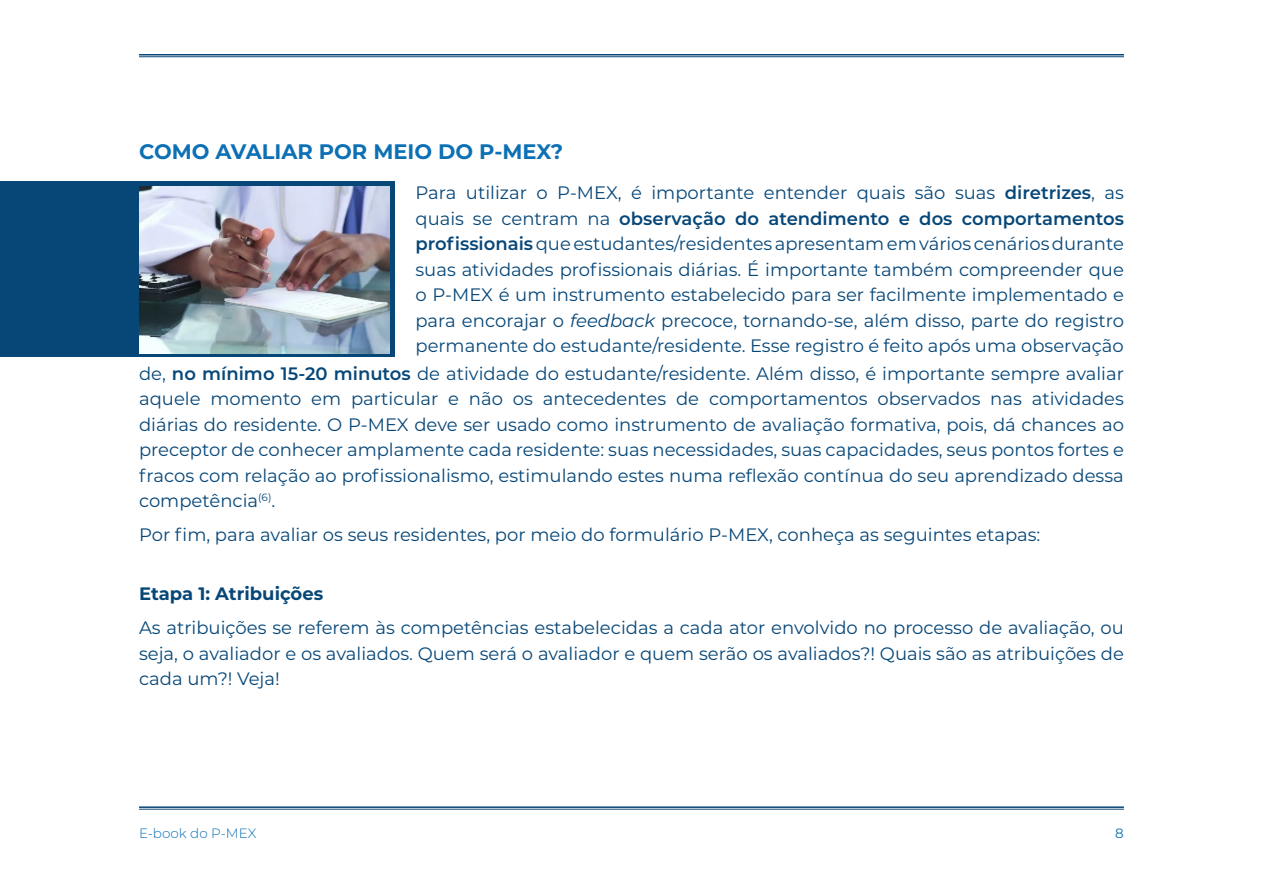
<style>
.page{position:relative;width:1263px;height:893px;background:#fff}
.page>*{position:absolute;margin:0;border:0;box-sizing:border-box;transform-origin:0 0}
.t1{font:700 21px "Montserrat";color:#0d70b5}
.t2{font:18px/25.5px "Montserrat";color:#074778;text-align:justify}
.t3{font:700 18px "Montserrat";color:#074778}
.t4{font:300 13.5px "Montserrat";color:#0d70b5}
.t5{font:13.5px "Montserrat";color:#0d70b5}
.s1{font-weight:600}
.s2{font-style:italic}
</style>
<div class="page">
<hr style="left:139px;top:54px;width:985px;height:2px;background:#074778">
<hr style="left:139px;top:56px;width:985px;height:1px;background:#074778">
<hr style="left:139px;top:806px;width:985px;height:2px;background:#074778">
<hr style="left:139px;top:809px;width:985px;height:1px;background:#074778">
<div style="left:0;top:182px;width:394px;height:175px;background:#074778"></div>
<img style="left:139px;top:186px;width:251px;height:168px">
<p class="t1" style="left:139px;top:137px;width:426px">COMO AVALIAR POR MEIO DO P-MEX?</p>
<p class="t2" style="left:415px;top:179px;width:710px">Para utilizar o P-MEX, é importante entender quais são suas <span class="s1">diretrizes</span>, as quais se centram na <span class="s1">observação do atendimento e dos comportamentos profissionais</span> que estudantes/residentes apresentam em vários cenários durante suas atividades profissionais diárias. É importante também compreender que o P-MEX é um instrumento estabelecido para ser facilmente implementado e para encorajar o <span class="s2">feedback</span> precoce, tornando-se, além disso, parte do registro permanente do estudante/residente. Esse registro é feito após uma observação</p>
<p class="t2" style="left:139px;top:360px;width:986px">de, <span class="s1">no mínimo 15-20 minutos</span> de atividade do estudante/residente. Além disso, é importante sempre avaliar aquele momento em particular e não os antecedentes de comportamentos observados nas atividades diárias do residente. O P-MEX deve ser usado como instrumento de avaliação formativa, pois, dá chances ao preceptor de conhecer amplamente cada residente: suas necessidades, suas capacidades, seus pontos fortes e fracos com relação ao profissionalismo, estimulando estes numa reflexão contínua do seu aprendizado dessa competência<sup>(6)</sup>.</p>
<p class="t2" style="left:139px;top:521px;width:903px">Por fim, para avaliar os seus residentes, por meio do formulário P-MEX, conheça as seguintes etapas:</p>
<p class="t3" style="left:139px;top:581px;width:186px">Etapa 1: Atribuições</p>
<p class="t2" style="left:139px;top:614px;width:986px">As atribuições se referem às competências estabelecidas a cada ator envolvido no processo de avaliação, ou seja, o avaliador e os avaliados. Quem será o avaliador e quem serão os avaliados?! Quais são as atribuições de cada um?! Veja!</p>
<p class="t4" style="left:139px;top:824px;width:119px">E-book do P-MEX</p>
<p class="t5" style="left:1115px;top:824px;width:10px">8</p>
</div>
